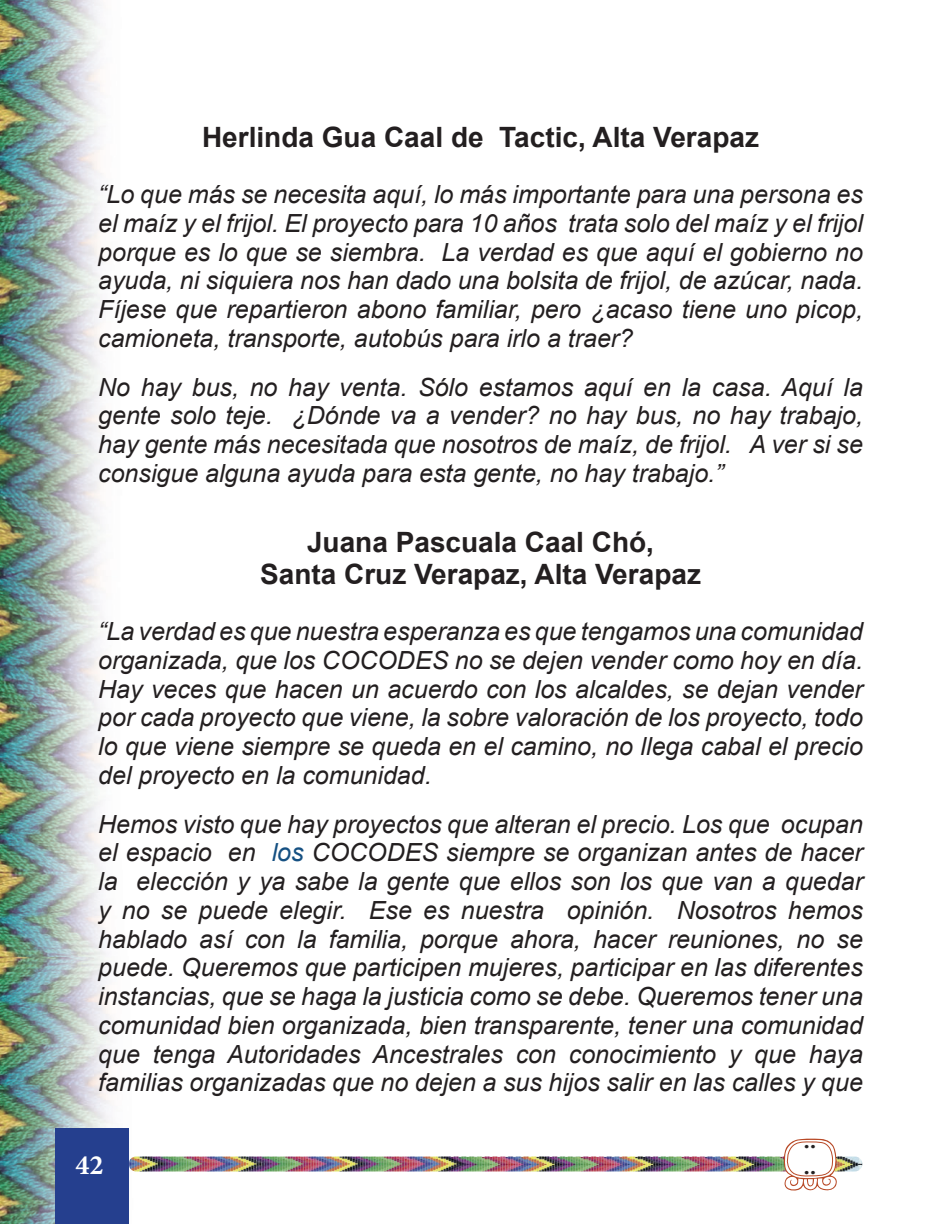
<style>
.page{position:relative;width:936px;height:1224px;background:#fff}
.page>*{position:absolute;margin:0;border:0;box-sizing:border-box;transform-origin:0 0}
.t1{font:700 28px/32.2px "Arial";color:#231f20;text-align:center}
.t2{font:700 28px "Minion Pro";color:#fff}
.t3{font:italic 25px/28.8px "Arial";color:#231f20;text-align:justify}
.t4{font:22px/26.4px "Ajilabalil Maya Naoj";color:#231f20}
.s1{color:#155082}
</style>
<div class="page">
<img style="left:0;top:0;width:863px;height:1224px">
<img style="left:129px;top:1156px;width:733px;height:16px;border-radius:8px">
<div style="left:55px;top:1129px;width:74px;height:95px;background:#253f8e"></div>
<svg style="left:783px;top:1138px;width:56px;height:53px"></svg>
<p class="t1" style="left:202px;top:122px;width:559px">Herlinda Gua Caal de Tactic, Alta Verapaz</p>
<p class="t3" style="left:98px;top:180px;width:766px">“Lo que más se necesita aquí, lo más importante para una persona es el maíz y el frijol. El proyecto para 10 años trata solo del maíz y el frijol porque es lo que se siembra. La verdad es que aquí el gobierno no ayuda, ni siquiera nos han dado una bolsita de frijol, de azúcar, nada.<br>Fíjese que repartieron abono familiar, pero ¿acaso tiene uno picop, camioneta, transporte, autobús para irlo a traer?</p>
<p class="t3" style="left:98px;top:373px;width:766px">No hay bus, no hay venta. Sólo estamos aquí en la casa. Aquí la gente solo teje. ¿Dónde va a vender? no hay bus, no hay trabajo, hay gente más necesitada que nosotros de maíz, de frijol. A ver si se consigue alguna ayuda para esta gente, no hay trabajo.”</p>
<p class="t1" style="left:260px;top:526px;width:442px">Juana Pascuala Caal Chó,<br>Santa Cruz Verapaz, Alta Verapaz</p>
<p class="t3" style="left:98px;top:617px;width:766px">“La verdad es que nuestra esperanza es que tengamos una comunidad organizada, que los COCODES no se dejen vender como hoy en día.<br>Hay veces que hacen un acuerdo con los alcaldes, se dejan vender por cada proyecto que viene, la sobre valoración de los proyecto, todo lo que viene siempre se queda en el camino, no llega cabal el precio del proyecto en la comunidad.</p>
<p class="t3" style="left:98px;top:810px;width:766px">Hemos visto que hay proyectos que alteran el precio. Los que ocupan el espacio en <span class="s1">los</span> COCODES siempre se organizan antes de hacer la elección y ya sabe la gente que ellos son los que van a quedar y no se puede elegir. Ese es nuestra opinión. Nosotros hemos hablado así con la familia, porque ahora, hacer reuniones, no se puede. Queremos que participen mujeres, participar en las diferentes instancias, que se haga la justicia como se debe. Queremos tener una comunidad bien organizada, bien transparente, tener una comunidad que tenga Autoridades Ancestrales con conocimiento y que haya familias organizadas que no dejen a sus hijos salir en las calles y que</p>
<p class="t2" style="left:76px;top:1145px;width:29px">42</p>
<p class="t4" style="left:798px;top:1128px;width:25px">2<br>2</p>
</div>
